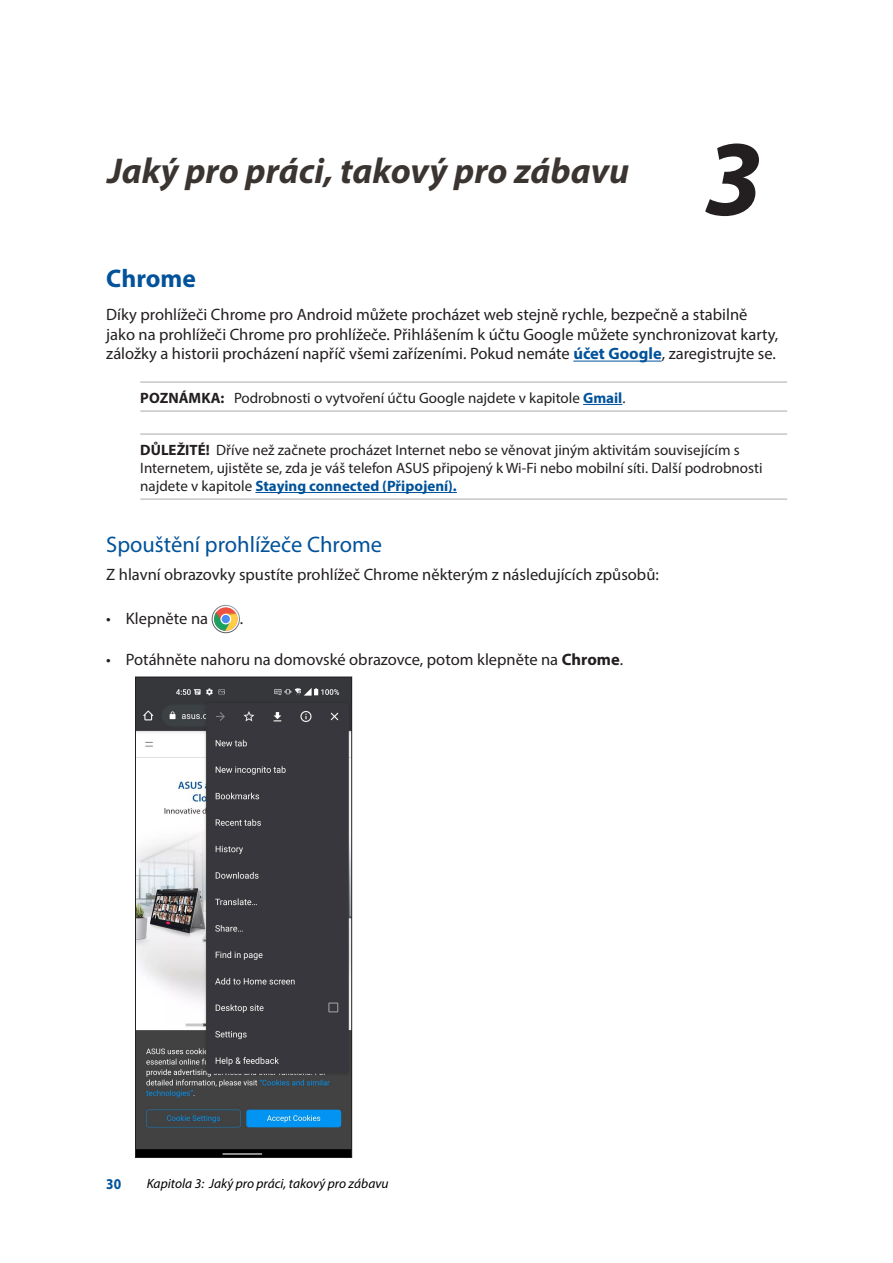
<style>
.page{position:relative;width:893px;height:1263px;background:#fff}
.page>*{position:absolute;margin:0;border:0;box-sizing:border-box;transform-origin:0 0}
.Chapter_No{font:italic 700 108px "Myriad Pro";color:#231f20}
.Zen_Chapter_Title__N{font:italic 700 36px "Myriad Pro";color:#3b3532}
.Zen_Chapter_section{font:700 25.5px "Myriad Pro";color:#01529a}
.Zen_Heading_1{font:22.5px "Myriad Pro";color:#01529a}
.Zen_Body_Text{font:16.5px/19.8px "Myriad Pro";color:#231f20}
.Zen_List{font:16.5px "Myriad Pro";color:#231f20}
.Zen_Message{font:15px/18px "Myriad Pro";color:#231f20}
.t1{font:700 15px "Myriad Pro";color:#01529a;scale:.9 1}
.t2{font:italic 13.5px "Myriad Pro";color:#000}
.s1{font-weight:700;color:#01529a}
.s2{font-weight:700}
</style>
<div class="page">
<hr style="left:573px;top:361px;width:89px;height:1px;background:#01529a">
<hr style="left:140px;top:382px;width:647px;height:1px;background:#a8a9ad">
<hr style="left:140px;top:411px;width:647px;height:1px;background:#a8a9ad">
<hr style="left:583px;top:404px;width:39px;height:1px;background:#01529a">
<hr style="left:140px;top:434px;width:647px;height:1px;background:#a8a9ad">
<hr style="left:140px;top:499px;width:647px;height:1px;background:#a8a9ad">
<hr style="left:255px;top:492px;width:202px;height:1px;background:#01529a">
<svg style="left:212px;top:605px;width:28px;height:28px"></svg>
<img style="left:137px;top:679px;width:213px;height:477px">
<div style="left:135px;top:677px;width:217px;height:481px;border:1px solid #231f20"></div>
<p class="Zen_Chapter_Title__N" style="left:108px;top:147px;width:523px">Jaký pro práci, takový pro zábavu</p>
<p class="Chapter_No" style="left:704px;top:108px;width:60px">3</p>
<p class="Zen_Chapter_section" style="left:106px;top:262px;width:91px">Chrome</p>
<p class="Zen_Body_Text" style="left:106px;top:304px;width:673px">Díky prohlížeči Chrome pro Android můžete procházet web stejně rychle, bezpečně a stabilně jako na prohlížeči Chrome pro prohlížeče. Přihlášením k účtu Google můžete synchronizovat karty, záložky a historii procházení napříč všemi zařízeními. Pokud nemáte <span class="s1">účet Google</span>, zaregistrujte se.</p>
<p class="Zen_Message" style="left:140px;top:389px;width:487px"><span class="s2">POZNÁMKA:</span> Podrobnosti o vytvoření účtu Google najdete v kapitole <span class="s1">Gmail</span>.</p>
<p class="Zen_Message" style="left:140px;top:441px;width:624px"><span class="s2">DŮLEŽITÉ!</span> Dříve než začnete procházet Internet nebo se věnovat jiným aktivitám souvisejícím s<br>Internetem, ujistěte se, zda je váš telefon ASUS připojený k Wi-Fi nebo mobilní síti. Další podrobnosti najdete v kapitole <span class="s1">Staying connected (Připojení).</span></p>
<p class="Zen_Heading_1" style="left:106px;top:531px;width:277px">Spouštění prohlížeče Chrome</p>
<p class="Zen_Body_Text" style="left:106px;top:565px;width:554px">Z hlavní obrazovky spustíte prohlížeč Chrome některým z následujících způsobů:</p>
<p class="Zen_List" style="left:106px;top:608px;width:103px">• Klepněte na</p>
<p class="Zen_List" style="left:240px;top:608px;width:5px">.</p>
<p class="Zen_List" style="left:106px;top:649px;width:518px">• Potáhněte nahoru na domovské obrazovce, potom klepněte na <span class="s2">Chrome</span>.</p>
<p class="t1" style="left:106px;top:1174px;width:18px">30</p>
<p class="t2" style="left:147px;top:1175px;width:243px">Kapitola 3: Jaký pro práci, takový pro zábavu</p>
</div>
